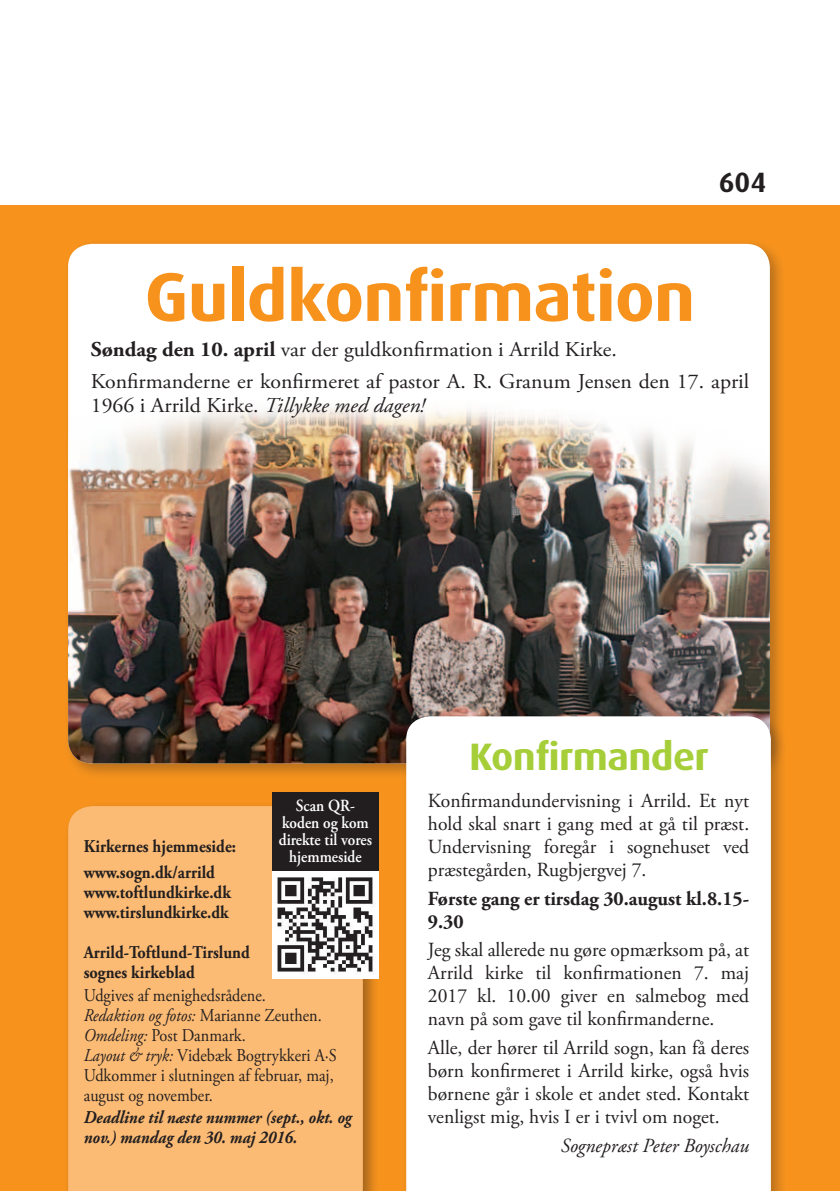
<style>
.page{position:relative;width:840px;height:1191px;background:#fff}
.page>*{position:absolute;margin:0;border:0;box-sizing:border-box;transform-origin:0 0}
.t1{font:700 69px "Dax";letter-spacing:-.015em;color:#f7931d;scale:1.04 1}
.t2{font:700 38.2px "Dax";letter-spacing:-.015em;color:#a6ce39;scale:1.04 1}
.t3{font:700 28px "Dax";color:#231f20}
.t4{font:21px/32px "Adobe Garamond Pro";color:#231f20}
.t5{font:20px/23px "Adobe Garamond Pro";color:#231f20;text-align:justify}
.t6{font:700 20px/23px "Adobe Garamond Pro";color:#231f20}
.t7{font:italic 20px "Adobe Garamond Pro";color:#231f20}
.t8{font:18px/20px "Adobe Garamond Pro";color:#231f20;scale:.9 1}
.t9{font:700 18px/20px "Adobe Garamond Pro";color:#231f20;scale:.9 1}
.t10{font:italic 700 18px/20px "Adobe Garamond Pro";color:#231f20;scale:.9 1}
.t11{font:600 17px/17px "Adobe Garamond Pro";color:#fff;text-align:center;scale:.9 1}
.s1{font-weight:700}
.s2{font-style:italic}
</style>
<div class="page">
<div style="left:0;top:206px;width:839px;height:985px;background:#f7931d"></div>
<div style="left:63px;top:800px;width:316px;height:391px;background:#231f20;opacity:.4"></div>
<div style="left:68px;top:806px;width:294px;height:385px;background:#fcbb74"></div>
<img style="left:272px;top:871px;width:106px;height:107px">
<div style="left:272px;top:792px;width:106px;height:79px;background:#221e1f"></div>
<div style="left:63px;top:238px;width:723px;height:542px;background:#231f20;opacity:.3"></div>
<div style="left:68px;top:244px;width:701px;height:519px;background:#fff;border-radius:23px"></div>
<img style="left:68px;top:317px;width:701px;height:446px">
<div style="left:400px;top:711px;width:386px;height:480px;background:#231f20;opacity:.3"></div>
<div style="left:406px;top:716px;width:364px;height:475px;background:#fff"></div>
<h3 class="t3" style="left:718px;top:166px;width:49px">604</h3>
<h1 class="t1" style="left:145px;top:258px;width:530px">Guldkonfirmation</h1>
<p class="t4" style="left:91px;top:334px;width:659px"><span class="s1">Søndag den 10. april</span> var der guldkonfirmation i Arrild Kirke.<br>Konfirmanderne er konfirmeret af pastor A. R. Granum Jensen den 17. april</p>
<p class="t4" style="left:91px;top:390px;width:335px">1966 i Arrild Kirke. <span class="s2">Tillykke med dagen!</span></p>
<p class="t11" style="left:279px;top:797px;width:105px">Scan QR&shy;koden og kom direkte til vores hjemmeside</p>
<p class="t9" style="left:84px;top:833px;width:170px;line-height:25.6px">Kirkernes hjemmeside: www.sogn.dk/arrild</p>
<p class="t9" style="left:84px;top:882px;width:165px">www.toftlundkirke.dk www.tirslundkirke.dk</p>
<p class="t9" style="left:84px;top:942px;width:186px">Arrild-Toftlund-Tirslund sognes kirkeblad</p>
<p class="t8" style="left:84px;top:985px;width:282px">Udgives af menighedsrådene.<br><span class="s2">Redaktion og fotos:</span> Marianne Zeuthen.<br><span class="s2">Omdeling:</span> Post Danmark.<br><span class="s2">Layout &amp; tryk:</span> Videbæk Bogtrykkeri A·S<br>Udkommer i slutningen af februar, maj, august og november.</p>
<p class="t10" style="left:84px;top:1108px;width:299px">Deadline til næste nummer (sept., okt. og nov.) mandag den 30. maj 2016.</p>
<h2 class="t2" style="left:469px;top:735px;width:232px">Konfirmander</h2>
<p class="t5" style="left:427px;top:790px;width:322px">Konfirmandundervisning i Arrild. Et nyt hold skal snart i gang med at gå til præst.<br>Undervisning foregår i sognehuset ved præstegården, Rugbjergvej 7.</p>
<p class="t6" style="left:427px;top:887px;width:322px">Første gang er tirsdag 30.august kl.8.15-<br>9.30</p>
<p class="t5" style="left:427px;top:939px;width:322px">Jeg skal allerede nu gøre opmærksom på, at Arrild kirke til konfirmationen 7. maj 2017 kl. 10.00 giver en salmebog med navn på som gave til konfirmanderne.</p>
<p class="t5" style="left:427px;top:1037px;width:322px">Alle, der hører til Arrild sogn, kan få deres børn konfirmeret i Arrild kirke, også hvis børnene går i skole et andet sted. Kontakt venligst mig, hvis I er i tvivl om noget.</p>
<p class="t7" style="left:560px;top:1133px;width:190px">Sognepræst Peter Boyschau</p>
</div>
